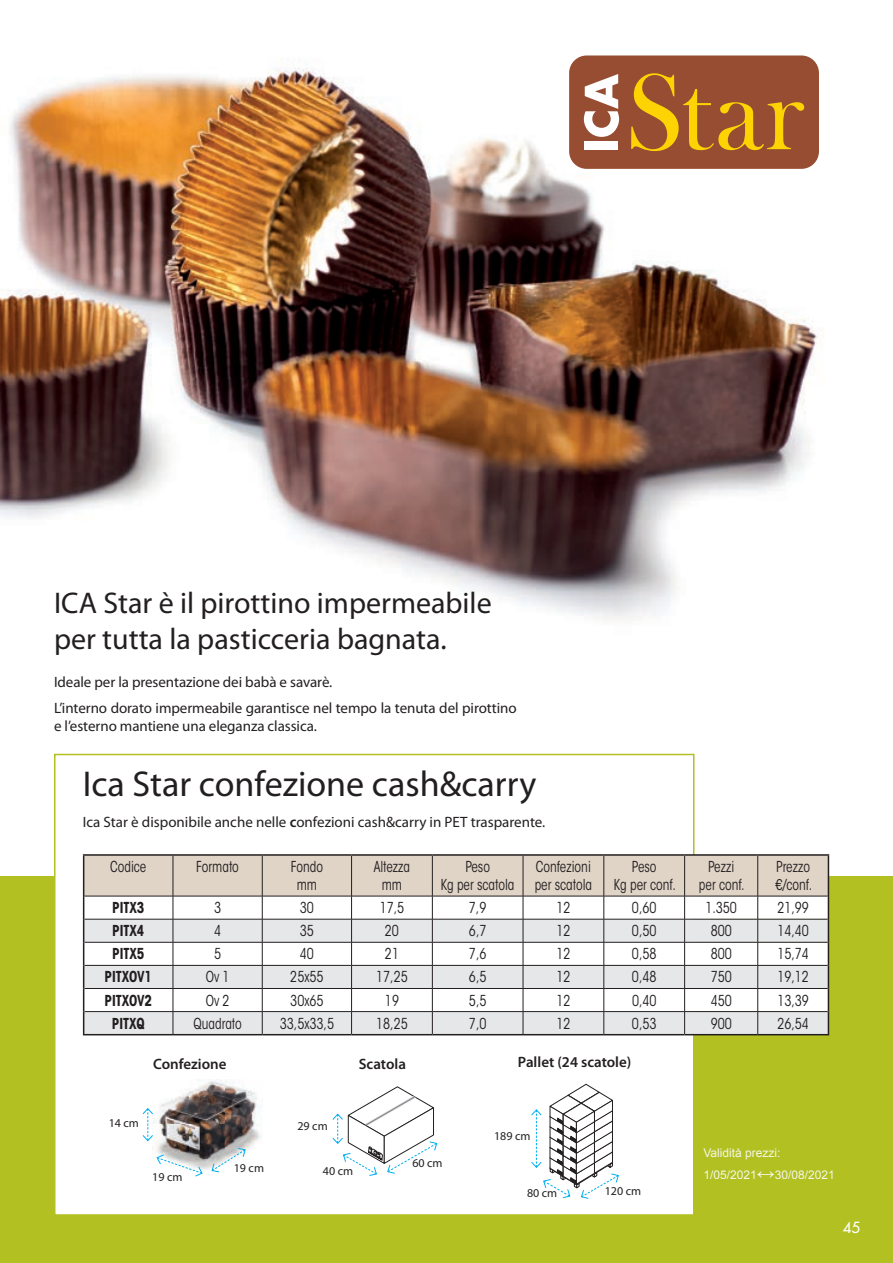
<style>
.page{position:relative;width:893px;height:1263px;background:#fff}
.page>*{position:absolute;margin:0;border:0;box-sizing:border-box;transform-origin:0 0}
.t1{font:36px "Myriad Pro";color:#231f20}
.t2{font:30px/36px "Myriad Pro";color:#231f20}
.t3{font:condensed 15px/18px "ITC Avant Garde Std";color:#231f20;text-align:center;scale:.9 1}
.t4{font:15px/26.5px "Myriad Pro";letter-spacing:-.005em;color:#231f20}
.t5{font:700 condensed 15px "ITC Avant Garde Std";color:#231f20;scale:.9 1}
.t6{font:600 15px "Myriad Pro";color:#231f20}
.t7{font:500 15px "Futura Std";color:#fff}
.t8{font:12px "Myriad Pro";color:#231f20}
.t9{font:12px/21.6px "Arial";color:#f5f7e6}
.s1{font-weight:600}
.s2{font-weight:700;font-size:18px}
</style>
<div class="page">
<div style="left:0;top:876px;width:893px;height:387px;background:#b2c022"></div>
<div style="left:55px;top:754px;width:639px;height:461px;background:#fff"></div>
<div style="left:54px;top:754px;width:640px;height:462px;border:2px solid #b2c022"></div>
<img style="left:0;top:60px;width:823px;height:560px">
<div style="left:569px;top:55px;width:250px;height:114px;background:#974d32;border-radius:17px"></div>
<div style="left:585px;top:141px;width:33px;height:9px;background:#fff"></div>
<svg style="left:584px;top:74px;width:35px;height:63px"></svg>
<svg style="left:631px;top:73px;width:173px;height:78px"></svg>
<hr style="left:83px;top:854px;width:90px;height:2px;background:#231f20">
<hr style="left:173px;top:854px;width:89px;height:2px;background:#231f20">
<hr style="left:262px;top:854px;width:90px;height:2px;background:#231f20">
<hr style="left:352px;top:854px;width:80px;height:2px;background:#231f20">
<hr style="left:432px;top:854px;width:91px;height:2px;background:#231f20">
<hr style="left:523px;top:854px;width:81px;height:2px;background:#231f20">
<hr style="left:604px;top:854px;width:81px;height:2px;background:#231f20">
<hr style="left:685px;top:854px;width:73px;height:2px;background:#231f20">
<hr style="left:758px;top:854px;width:71px;height:2px;background:#231f20">
<hr style="left:83px;top:1034px;width:90px;height:1px;background:#231f20">
<hr style="left:173px;top:1034px;width:89px;height:1px;background:#231f20">
<hr style="left:262px;top:1034px;width:90px;height:1px;background:#231f20">
<hr style="left:352px;top:1034px;width:80px;height:1px;background:#231f20">
<hr style="left:432px;top:1034px;width:91px;height:1px;background:#231f20">
<hr style="left:523px;top:1034px;width:81px;height:1px;background:#231f20">
<hr style="left:604px;top:1034px;width:81px;height:1px;background:#231f20">
<hr style="left:685px;top:1034px;width:73px;height:1px;background:#231f20">
<hr style="left:758px;top:1034px;width:71px;height:1px;background:#231f20">
<svg style="left:83px;top:855px;width:746px;height:179px"></svg>
<svg style="left:531px;top:1084px;width:88px;height:115px"></svg>
<svg style="left:332px;top:1086px;width:106px;height:90px"></svg>
<img style="left:154px;top:1079px;width:107px;height:91px">
<svg style="left:156px;top:1154px;width:47px;height:23px"></svg>
<svg style="left:211px;top:1147px;width:35px;height:26px"></svg>
<svg style="left:142px;top:1108px;width:12px;height:34px"></svg>
<h2 class="t2" style="left:54px;top:585px;width:439px">ICA Star è il pirottino impermeabile per tutta la pasticceria bagnata.</h2>
<p class="t4" style="left:54px;top:668px;width:464px">Ideale per la presentazione dei babà e savarè.<br>L’interno dorato impermeabile garantisce nel tempo la tenuta del pirottino</p>
<p class="t4" style="left:54px;top:713px;width:264px">e l’esterno mantiene una eleganza classica.</p>
<h1 class="t1" style="left:83px;top:762px;width:455px">Ica Star confezione cash&amp;carry</h1>
<p class="t4" style="left:83px;top:808px;width:464px">Ica Star è disponibile anche nelle <span class="s1">c</span>onfezioni cash&amp;carry in PET trasparente.</p>
<p class="t3" style="left:110px;top:858px;width:42px">Codice</p>
<p class="t3" style="left:196px;top:858px;width:49px">Formato</p>
<p class="t3" style="left:291px;top:858px;width:37px">Fondo mm</p>
<p class="t3" style="left:374px;top:858px;width:42px">Altezza mm</p>
<p class="t3" style="left:441px;top:858px;width:83px">Peso<br>Kg per scatola</p>
<p class="t3" style="left:535px;top:858px;width:65px;text-align:left">Confezioni per scatola</p>
<p class="t3" style="left:614px;top:858px;width:70px">Peso<br>Kg per conf.</p>
<p class="t3" style="left:699px;top:858px;width:52px">Pezzi per conf.</p>
<p class="t3" style="left:775px;top:858px;width:43px;text-align:left">Prezzo €/conf.</p>
<p class="t5" style="left:112px;top:898px;width:37px">PITX3</p>
<p class="t3" style="left:214px;top:899px;width:9px">3</p>
<p class="t3" style="left:300px;top:899px;width:17px">30</p>
<p class="t3" style="left:380px;top:899px;width:29px">17,5</p>
<p class="t3" style="left:469px;top:899px;width:21px">7,9</p>
<p class="t3" style="left:556px;top:899px;width:17px">12</p>
<p class="t3" style="left:632px;top:899px;width:29px">0,60</p>
<p class="t3" style="left:705px;top:899px;width:37px">1.350</p>
<p class="t3" style="left:777px;top:899px;width:37px">21,99</p>
<p class="t5" style="left:112px;top:921px;width:37px">PITX4</p>
<p class="t3" style="left:214px;top:922px;width:9px">4</p>
<p class="t3" style="left:300px;top:922px;width:17px">35</p>
<p class="t3" style="left:385px;top:922px;width:17px">20</p>
<p class="t3" style="left:469px;top:922px;width:21px">6,7</p>
<p class="t3" style="left:556px;top:922px;width:17px">12</p>
<p class="t3" style="left:632px;top:922px;width:29px">0,50</p>
<p class="t3" style="left:711px;top:922px;width:25px">800</p>
<p class="t3" style="left:777px;top:922px;width:37px">14,40</p>
<p class="t5" style="left:112px;top:944px;width:37px">PITX5</p>
<p class="t3" style="left:214px;top:945px;width:9px">5</p>
<p class="t3" style="left:300px;top:945px;width:17px">40</p>
<p class="t3" style="left:385px;top:945px;width:17px">21</p>
<p class="t3" style="left:469px;top:945px;width:21px">7,6</p>
<p class="t3" style="left:556px;top:945px;width:17px">12</p>
<p class="t3" style="left:632px;top:945px;width:29px">0,58</p>
<p class="t3" style="left:711px;top:945px;width:25px">800</p>
<p class="t3" style="left:777px;top:945px;width:37px">15,74</p>
<p class="t5" style="left:105px;top:967px;width:54px">PITXOV1</p>
<p class="t3" style="left:206px;top:968px;width:28px">Ov 1</p>
<p class="t3" style="left:290px;top:968px;width:39px">25x55</p>
<p class="t3" style="left:376px;top:968px;width:37px">17,25</p>
<p class="t3" style="left:469px;top:968px;width:21px">6,5</p>
<p class="t3" style="left:556px;top:968px;width:17px">12</p>
<p class="t3" style="left:632px;top:968px;width:29px">0,48</p>
<p class="t3" style="left:711px;top:968px;width:25px">750</p>
<p class="t3" style="left:777px;top:968px;width:37px">19,12</p>
<p class="t5" style="left:105px;top:990px;width:54px">PITXOV2</p>
<p class="t3" style="left:206px;top:991px;width:28px">Ov 2</p>
<p class="t3" style="left:290px;top:991px;width:39px">30x65</p>
<p class="t3" style="left:385px;top:991px;width:17px">19</p>
<p class="t3" style="left:469px;top:991px;width:21px">5,5</p>
<p class="t3" style="left:556px;top:991px;width:17px">12</p>
<p class="t3" style="left:632px;top:991px;width:29px">0,40</p>
<p class="t3" style="left:711px;top:991px;width:25px">450</p>
<p class="t3" style="left:777px;top:991px;width:37px">13,39</p>
<p class="t5" style="left:112px;top:1014px;width:38px">PITXQ</p>
<p class="t3" style="left:193px;top:1014px;width:55px">Quadrato</p>
<p class="t3" style="left:280px;top:1014px;width:62px">33,5x33,5</p>
<p class="t3" style="left:376px;top:1014px;width:37px">18,25</p>
<p class="t3" style="left:469px;top:1014px;width:21px">7,0</p>
<p class="t3" style="left:556px;top:1014px;width:17px">12</p>
<p class="t3" style="left:632px;top:1014px;width:29px">0,53</p>
<p class="t3" style="left:711px;top:1014px;width:25px">900</p>
<p class="t3" style="left:777px;top:1014px;width:37px">26,54</p>
<p class="t6" style="left:153px;top:1055px;width:75px">Confezione</p>
<p class="t6" style="left:359px;top:1055px;width:49px">Scatola</p>
<p class="t6" style="left:518px;top:1052px;width:115px">Pallet (24 scatole)</p>
<p class="t8" style="left:109px;top:1116px;width:32px">14 cm</p>
<p class="t8" style="left:152px;top:1169px;width:32px">19 cm</p>
<p class="t8" style="left:234px;top:1160px;width:32px">19 cm</p>
<p class="t8" style="left:297px;top:1119px;width:32px">29 cm</p>
<p class="t8" style="left:323px;top:1164px;width:32px">40 cm</p>
<p class="t8" style="left:412px;top:1155px;width:32px">60 cm</p>
<p class="t8" style="left:494px;top:1129px;width:38px">189 cm</p>
<p class="t8" style="left:527px;top:1186px;width:32px">80 cm</p>
<p class="t8" style="left:605px;top:1183px;width:38px">120 cm</p>
<p class="t9" style="left:703px;top:1142px;width:133px">Validità prezzi:<br>1/05/2021<span class="s2">↔</span>30/08/2021</p>
<p class="t7" style="left:843px;top:1218px;width:19px">45</p>
</div>
